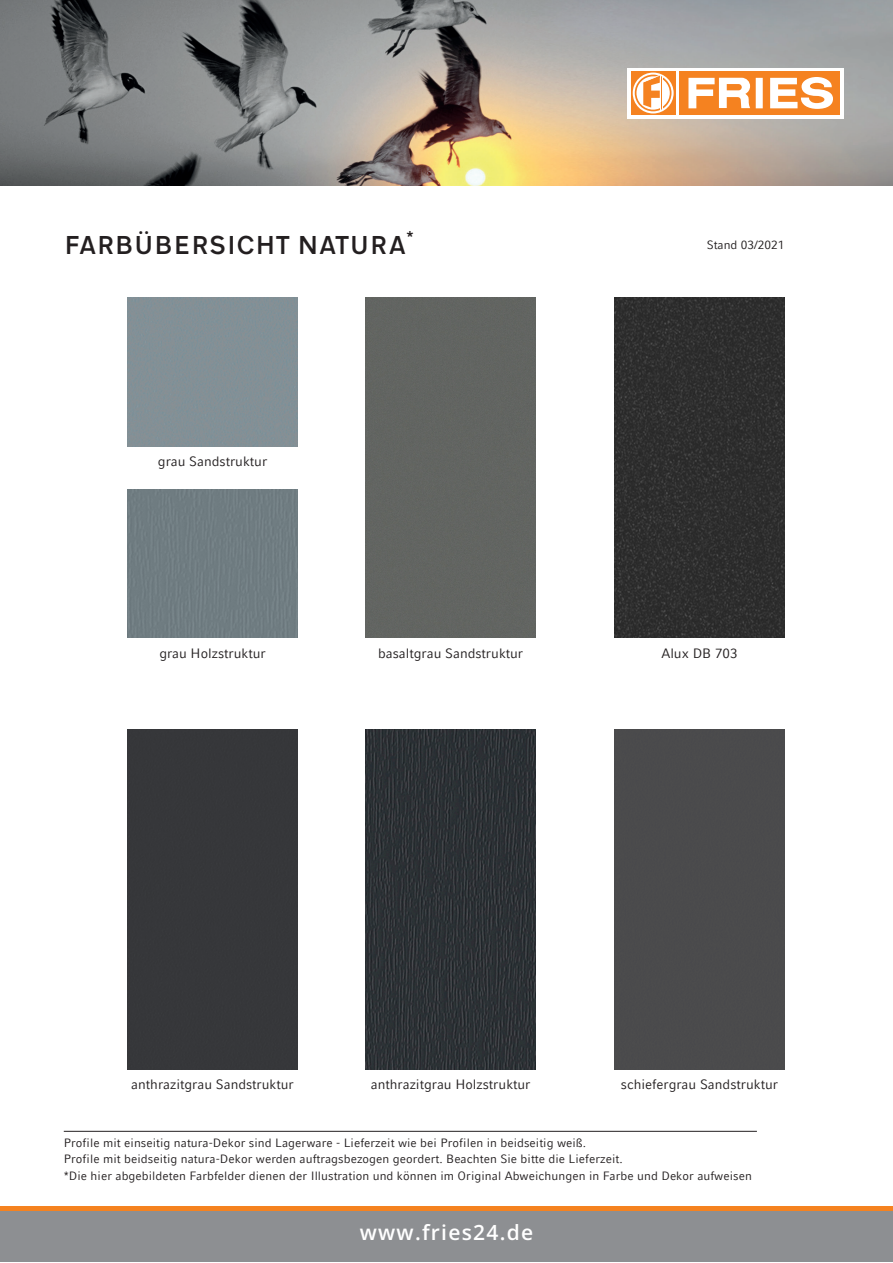
<style>
.page{position:relative;width:893px;height:1263px;background:#fff}
.page>*{position:absolute;margin:0;border:0;box-sizing:border-box;transform-origin:0 0}
.t1{font:500 27px "Transport D";color:#231f20}
.t2{font:600 21px "Open Sans";letter-spacing:.06em;color:#fff}
.t3{font:13.5px "Compatil Fact LT Pro";color:#231f20}
.t4{font:12px/16.5px "Compatil Fact LT Pro";letter-spacing:.005em;color:#231f20}
</style>
<div class="page">
<img style="left:0;top:0;width:893px;height:186px">
<div style="left:627px;top:68px;width:217px;height:50px;background:#fff"></div>
<svg style="left:631px;top:71px;width:44px;height:44px"></svg>
<div style="left:679px;top:71px;width:161px;height:44px;background:#f58220"></div>
<svg style="left:633px;top:73px;width:41px;height:40px"></svg>
<svg style="left:635px;top:75px;width:36px;height:36px"></svg>
<hr style="left:660px;top:75px;width:1px;height:36px;background:#fff">
<hr style="left:662px;top:76px;width:1px;height:34px;background:#fff">
<svg style="left:756px;top:78px;width:7px;height:30px"></svg>
<svg style="left:688px;top:78px;width:62px;height:30px"></svg>
<svg style="left:770px;top:77px;width:63px;height:32px"></svg>
<div style="left:0;top:1211px;width:893px;height:51px;background:#8d8f92"></div>
<div style="left:0;top:1206px;width:893px;height:5px;background:#f58220"></div>
<div style="left:128px;top:298px;width:170px;height:148px;background:#839096"></div>
<div style="left:128px;top:489px;width:170px;height:149px;background:#6f7c81"></div>
<div style="left:366px;top:298px;width:170px;height:340px;background:#626461"></div>
<img style="left:614px;top:298px;width:170px;height:340px">
<div style="left:128px;top:729px;width:170px;height:340px;background:#36373a"></div>
<img style="left:366px;top:729px;width:170px;height:340px">
<hr style="left:64px;top:1131px;width:693px;height:1px;background:#231f20">
<div style="left:614px;top:729px;width:170px;height:340px;background:#4b4b4c"></div>
<p class="t1" style="left:64px;top:228px;width:351px">FARBÜBERSICHT NATURA<sup>*</sup></p>
<p class="t3" style="left:158px;top:454px;width:111px">grau Sandstruktur</p>
<p class="t4" style="left:707px;top:237px;width:79px">Stand 03/2021</p>
<p class="t3" style="left:159px;top:645px;width:108px">grau Holzstruktur</p>
<p class="t3" style="left:378px;top:645px;width:147px">basaltgrau Sandstruktur</p>
<p class="t3" style="left:661px;top:645px;width:78px">Alux DB 703</p>
<p class="t3" style="left:131px;top:1077px;width:164px">anthrazitgrau Sandstruktur</p>
<p class="t3" style="left:371px;top:1077px;width:161px">anthrazitgrau Holzstruktur</p>
<p class="t3" style="left:621px;top:1077px;width:159px">schiefergrau Sandstruktur</p>
<p class="t4" style="left:64px;top:1134px;width:561px">Profile mit einseitig natura-Dekor sind Lagerware - Lieferzeit wie bei Profilen in beidseitig weiß.<br>Profile mit beidseitig natura-Dekor werden auftragsbezogen geordert. Beachten Sie bitte die Lieferzeit.</p>
<p class="t4" style="left:64px;top:1167px;width:690px">*Die hier abgebildeten Farbfelder dienen der Illustration und können im Original Abweichungen in Farbe und Dekor aufweisen</p>
<h2 class="t2" style="left:360px;top:1218px;width:175px">www.fries24.de</h2>
</div>
